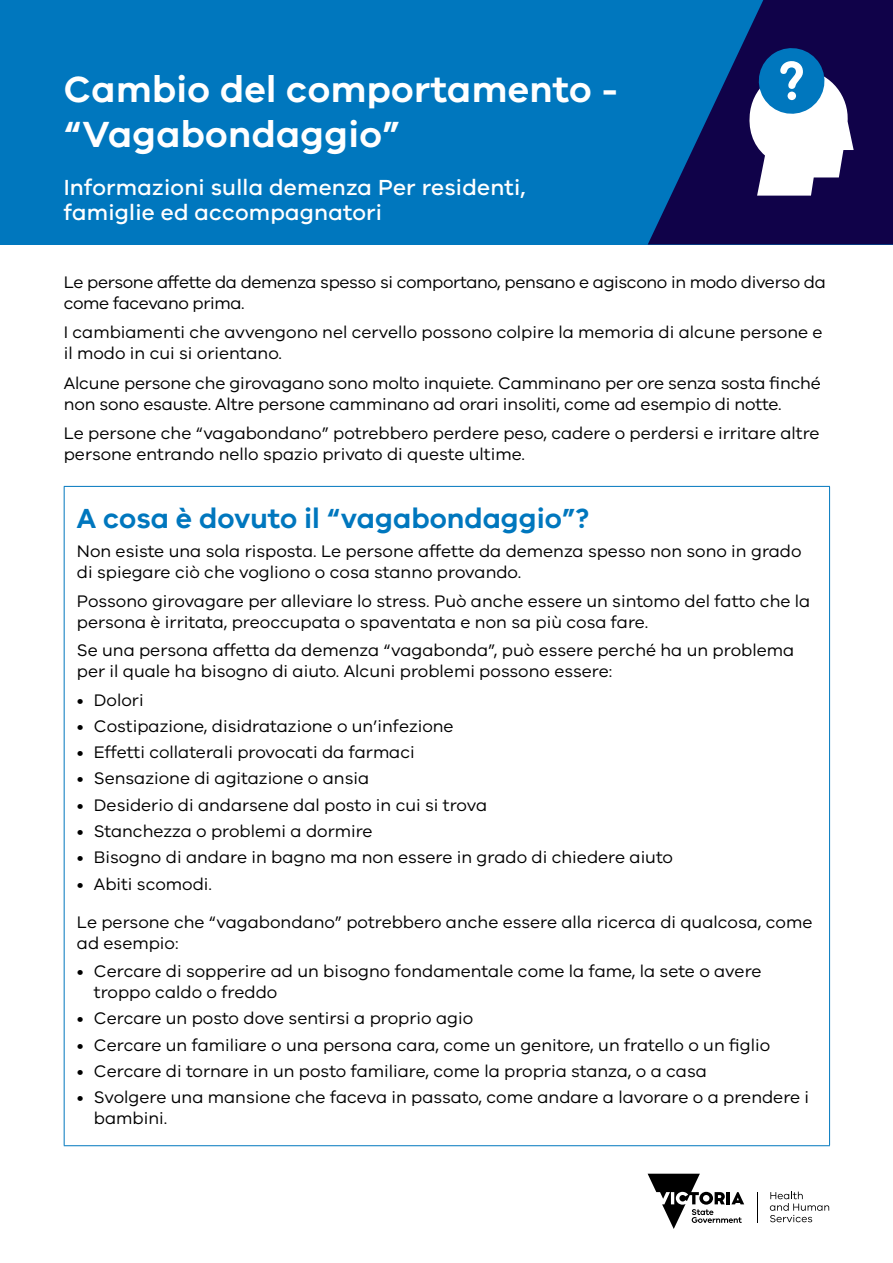
<style>
.page{position:relative;width:893px;height:1263px;background:#fff}
.page>*{position:absolute;margin:0;border:0;box-sizing:border-box;transform-origin:0 0}
.t1{font:600 37.5px/45px "VIC";letter-spacing:.01em;color:#fff}
.t2{font:600 28.5px "VIC";color:#0077be}
.t3{font:500 22.5px/25.5px "VIC";letter-spacing:.01em;color:#fff}
.t4{font:17.25px/21px "VIC";color:#000}
.t5{font:17.25px/21px "VIC";letter-spacing:-.02em;color:#000}
</style>
<div class="page">
<svg style="left:648px;top:1174px;width:96px;height:55px"></svg>
<hr style="left:757px;top:1192px;width:1px;height:31px;background:#000">
<svg style="left:770px;top:1191px;width:59px;height:31px"></svg>
<div style="left:0;top:0;width:893px;height:244px;background:#0077be"></div>
<svg style="left:648px;top:0;width:245px;height:244px;fill:#100249"></svg>
<svg style="left:747px;top:43px;width:107px;height:153px"></svg>
<hr style="left:64px;top:486px;width:766px;height:1px;background:#0077be">
<hr style="left:64px;top:487px;width:1px;height:658px;background:#0077be">
<hr style="left:829px;top:487px;width:1px;height:658px;background:#0077be">
<hr style="left:64px;top:1145px;width:766px;height:1px;background:#0077be">
<h1 class="t1" style="left:64px;top:65px;width:556px">Cambio del comportamento - “Vagabondaggio”</h1>
<h3 class="t3" style="left:64px;top:174px;width:463px">Informazioni sulla demenza Per residenti, famiglie ed accompagnatori</h3>
<p class="t5" style="left:64px;top:271px;width:763px">Le persone affette da demenza spesso si comportano, pensano e agiscono in modo diverso da come facevano prima.</p>
<p class="t4" style="left:64px;top:322px;width:760px">I cambiamenti che avvengono nel cervello possono colpire la memoria di alcune persone e il modo in cui si orientano.</p>
<p class="t4" style="left:64px;top:372px;width:759px">Alcune persone che girovagano sono molto inquiete. Camminano per ore senza sosta finché non sono esauste. Altre persone camminano ad orari insoliti, come ad esempio di notte.</p>
<p class="t4" style="left:64px;top:423px;width:757px">Le persone che “vagabondano” potrebbero perdere peso, cadere o perdersi e irritare altre persone entrando nello spazio privato di queste ultime.</p>
<h2 class="t2" style="left:77px;top:501px;width:514px">A cosa è dovuto il “vagabondaggio”?</h2>
<p class="t4" style="left:77px;top:540px;width:726px">Non esiste una sola risposta. Le persone affette da demenza spesso non sono in grado di spiegare ciò che vogliono o cosa stanno provando.</p>
<p class="t4" style="left:77px;top:590px;width:735px">Possono girovagare per alleviare lo stress. Può anche essere un sintomo del fatto che la persona è irritata, preoccupata o spaventata e non sa più cosa fare.</p>
<p class="t4" style="left:77px;top:639px;width:719px">Se una persona affetta da demenza “vagabonda”, può essere perché ha un problema per il quale ha bisogno di aiuto. Alcuni problemi possono essere:</p>
<p class="t4" style="left:77px;top:689px;width:68px">• Dolori</p>
<p class="t4" style="left:77px;top:715px;width:378px">• Costipazione, disidratazione o un’infezione</p>
<p class="t4" style="left:77px;top:741px;width:339px">• Effetti collaterali provocati da farmaci</p>
<p class="t4" style="left:77px;top:768px;width:294px">• Sensazione di agitazione o ansia</p>
<p class="t4" style="left:77px;top:794px;width:412px">• Desiderio di andarsene dal posto in cui si trova</p>
<p class="t4" style="left:77px;top:820px;width:297px">• Stanchezza o problemi a dormire</p>
<p class="t4" style="left:77px;top:846px;width:598px">• Bisogno di andare in bagno ma non essere in grado di chiedere aiuto</p>
<p class="t4" style="left:77px;top:873px;width:137px">• Abiti scomodi.</p>
<p class="t4" style="left:77px;top:911px;width:737px">Le persone che “vagabondano” potrebbero anche essere alla ricerca di qualcosa, come ad esempio:</p>
<p class="t4" style="left:94px;top:960px;width:669px;text-indent:-17px">• Cercare di sopperire ad un bisogno fondamentale come la fame, la sete o avere troppo caldo o freddo</p>
<p class="t4" style="left:77px;top:1008px;width:398px">• Cercare un posto dove sentirsi a proprio agio</p>
<p class="t4" style="left:77px;top:1034px;width:695px">• Cercare un familiare o una persona cara, come un genitore, un fratello o un figlio</p>
<p class="t4" style="left:77px;top:1060px;width:631px">• Cercare di tornare in un posto familiare, come la propria stanza, o a casa</p>
<p class="t4" style="left:94px;top:1086px;width:717px;text-indent:-17px">• Svolgere una mansione che faceva in passato, come andare a lavorare o a prendere i bambini.</p>
</div>
